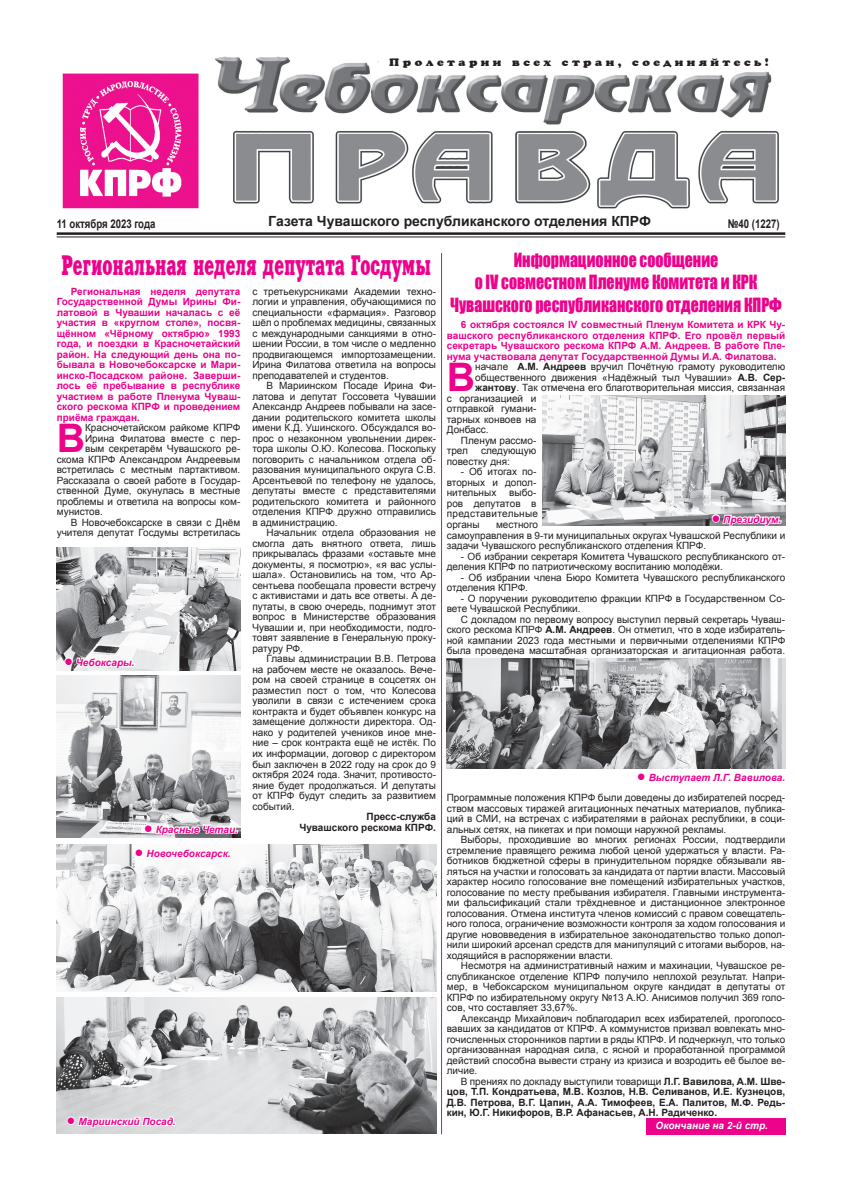
<style>
.page{position:relative;width:842px;height:1191px;background:#fff}
.page>*{position:absolute;margin:0;border:0;box-sizing:border-box;transform-origin:0 0}
.t1{font:700 39.3px "Arial";color:#ed028c}
.t2{font:700 28px "Xenia";color:#ed028c;scale:.61 1}
.t3{font:18px/22.5px "Impact";color:#ed028c;text-align:center;scale:.88 1}
.t4{font:700 14px "Arial";color:#231f20}
.t5{font:700 12px "Arial";color:#231f20;scale:.8 1}
.t6{font:10.9px "Cooper";letter-spacing:.29em;color:#231f20;scale:1.1 1}
.t7{font:10px/10.5px "Arial";color:#231f20;text-align:justify}
.t8{font:700 10px/10.5px "Arial";color:#ed028c;text-align:justify}
.t9{font:700 10px/10.5px "Arial";color:#231f20;text-align:right}
.t10{font:italic 700 10px "Arial";color:#ed028c}
.t11{font:italic 700 10px "Arial";color:#fff}
.s1{font-weight:400;font-style:normal;font-size:15px}
.s2{font-weight:700}
.s3{font-weight:400}
</style>
<div class="page">
<hr style="left:57px;top:232px;width:728px;height:3px;background:#231f20">
<hr style="left:57px;top:236px;width:728px;height:1px;background:#231f20">
<div style="left:646px;top:1117px;width:139px;height:17px;background:#ed028c"></div>
<hr style="left:441px;top:253px;width:1px;height:881px;background:#ed028c">
<img style="left:57px;top:547px;width:183px;height:124px">
<img style="left:57px;top:675px;width:183px;height:162px">
<img style="left:57px;top:844px;width:379px;height:147px">
<img style="left:57px;top:997px;width:379px;height:136px">
<svg style="left:133px;top:822px;width:105px;height:39px"></svg>
<svg style="left:65px;top:1101px;width:111px;height:29px"></svg>
<svg style="left:63px;top:655px;width:72px;height:24px"></svg>
<img style="left:542px;top:395px;width:243px;height:130px">
<img style="left:447px;top:658px;width:338px;height:111px">
<svg style="left:710px;top:507px;width:72px;height:19px"></svg>
<img style="left:62px;top:56px;width:717px;height:153px">
<p class="t6" style="left:389px;top:56px;width:346px">Пролетарии всех стран, соединяйтесь!</p>
<p class="t5" style="left:57px;top:215px;width:125px">11 октября 2023 года</p>
<h3 class="t4" style="left:268px;top:212px;width:384px">Газета Чувашского республиканского отделения КПРФ</h3>
<p class="t5" style="left:728px;top:215px;width:66px">№40 (1227)</p>
<h2 class="t2" style="left:62px;top:249px;width:607px">Региональная неделя депутата Госдумы</h2>
<p class="t8" style="left:57px;top:286px;width:185px;text-indent:14px">Региональная неделя депутата Государственной Думы Ирины Фи&shy;латовой в Чувашии началась с её участия в «круглом столе», посвя&shy;щённом «Чёрному октябрю» 1993 года, и поездки в Красночетайский район. На следующий день она по&shy;бывала в Новочебоксарске и Мари&shy;инско-Посадском районе. Заверши&shy;лось её пребывание в республике участием в работе Пленума Чуваш&shy;ского рескома КПРФ и проведением приёма граждан.</p>
<h1 class="t1" style="left:57px;top:412px;width:30px">В</h1>
<p class="t7" style="left:85px;top:423px;width:157px">Красночетайском райкоме КПРФ</p>
<p class="t7" style="left:85px;top:433px;width:157px">Ирина Филатова вместе с пер-</p>
<p class="t7" style="left:85px;top:444px;width:157px">вым секретарём Чувашского ре-</p>
<p class="t7" style="left:57px;top:454px;width:185px">скома КПРФ Александром Андреевым</p>
<p class="t7" style="left:57px;top:465px;width:185px">встретилась с местным партактивом.</p>
<p class="t7" style="left:57px;top:475px;width:185px">Рассказала о своей работе в Государ-</p>
<p class="t7" style="left:57px;top:486px;width:185px">ственной Думе, окунулась в местные</p>
<p class="t7" style="left:57px;top:496px;width:185px">проблемы и ответила на вопросы ком-</p>
<p class="t7" style="left:57px;top:507px;width:48px">мунистов.</p>
<p class="t7" style="left:71px;top:517px;width:171px">В Новочебоксарске в связи с Днём</p>
<p class="t7" style="left:57px;top:528px;width:185px">учителя депутат Госдумы встретилась</p>
<p class="t10" style="left:64px;top:655px;width:72px"><span class="s1">●</span> Чебоксары.</p>
<p class="t10" style="left:144px;top:822px;width:96px"><span class="s1">●</span> Красные Четаи.</p>
<p class="t10" style="left:135px;top:846px;width:98px"><span class="s1">●</span> Новочебоксарск.</p>
<p class="t7" style="left:252px;top:286px;width:185px">с третьекурсниками Академии техно&shy;логии и управления, обучающимися по специальности «фармация». Разговор шёл о проблемах медицины, связанных с международными санкциями в отно&shy;шении России, в том числе о медленно продвигающемся импортозамещении.<br>Ирина Филатова ответила на вопросы преподавателей и студентов.</p>
<p class="t7" style="left:252px;top:381px;width:185px;text-indent:14px">В Мариинском Посаде Ирина Фи&shy;латова и депутат Госсовета Чувашии Александр Андреев побывали на засе&shy;дании родительского комитета школы имени К.Д. Ушинского. Обсуждался во&shy;прос о незаконном увольнении дирек&shy;тора школы О.Ю. Колесова. Поскольку поговорить с начальником отдела об&shy;разования муниципального округа С.В.<br>Арсентьевой по телефону не удалось, депутаты вместе с представителями родительского комитета и районного отделения КПРФ дружно отправились в администрацию.</p>
<p class="t7" style="left:252px;top:528px;width:185px;text-indent:14px">Начальник отдела образования не смогла дать внятного ответа, лишь прикрывалась фразами «оставьте мне документы, я посмотрю», «я вас услы&shy;шала». Остановились на том, что Ар&shy;сентьева пообещала провести встречу с активистами и дать все ответы. А де&shy;путаты, в свою очередь, поднимут этот вопрос в Министерстве образования Чувашии и, при необходимости, подго&shy;товят заявление в Генеральную проку&shy;ратуру РФ.</p>
<p class="t7" style="left:252px;top:654px;width:185px;text-indent:14px">Главы администрации В.В. Петрова на рабочем месте не оказалось. Вече&shy;ром на своей странице в соцсетях он разместил пост о том, что Колесова уволили в связи с истечением срока контракта и будет объявлен конкурс на замещение должности директора. Од&shy;нако у родителей учеников иное мне&shy;ние – срок контракта ещё не истёк. По их информации, договор с директором был заключен в 2022 году на срок до 9 октября 2024 года. Значит, противосто&shy;яние будет продолжаться. И депутаты от КПРФ будут следить за развитием событий.</p>
<p class="t9" style="left:299px;top:811px;width:138px">Пресс-служба<br>Чувашского рескома КПРФ.</p>
<p class="t10" style="left:67px;top:1114px;width:111px"><span class="s1">●</span> Мариинский Посад.</p>
<h3 class="t3" style="left:450px;top:248px;width:379px">Информационное сообщение<br>о IV совместном Пленуме Комитета и КРК<br>Чувашского республиканского отделения КПРФ</h3>
<p class="t8" style="left:447px;top:320px;width:340px;text-indent:14px">6 октября состоялся IV совместный Пленум Комитета и КРК Чу&shy;вашского республиканского отделения КПРФ. Его провёл первый секретарь Чувашского рескома КПРФ А.М. Андреев. В работе Пле&shy;нума участвовала депутат Государственной Думы И.А. Филатова.</p>
<h1 class="t1" style="left:447px;top:351px;width:30px">В</h1>
<p class="t7" style="left:475px;top:362px;width:312px">начале <span class="s2">А.М. Андреев</span> вручил Почётную грамоту руководителю</p>
<p class="t7" style="left:475px;top:372px;width:312px">общественного движения «Надёжный тыл Чувашии» <span class="s2">А.В. Сер-</span></p>
<p class="t7" style="left:475px;top:383px;width:312px"><span class="s2">жантову</span>. Так отмечена его благотворительная миссия, связанная</p>
<p class="t7" style="left:447px;top:393px;width:91px">с организацией и</p>
<p class="t7" style="left:447px;top:404px;width:91px">отправкой гумани-</p>
<p class="t7" style="left:447px;top:414px;width:91px">тарных конвоев на</p>
<p class="t7" style="left:447px;top:425px;width:43px">Донбасс.</p>
<p class="t7" style="left:461px;top:435px;width:77px">Пленум рассмо-</p>
<p class="t7" style="left:447px;top:446px;width:23px">трел</p>
<p class="t7" style="left:447px;top:446px;width:91px;text-indent:34px">следующую повестку дня:</p>
<p class="t7" style="left:447px;top:467px;width:91px;text-indent:14px">- Об итогах по&shy;вторных и допол&shy;нительных</p>
<p class="t7" style="left:447px;top:488px;width:93px;text-align:left;text-indent:63px">выбо&shy;ров депутатов в представительные органы</p>
<p class="t10" style="left:711px;top:512px;width:71px"><span class="s1">●</span> Президиум.</p>
<p class="t7" style="left:447px;top:519px;width:340px;text-align:left;text-indent:49px">местного<br>самоуправления в 9-ти муниципальных округах Чувашской Республики и задачи Чувашского республиканского отделения КПРФ.</p>
<p class="t7" style="left:447px;top:551px;width:340px;text-indent:14px">- Об избрании секретаря Комитета Чувашского республиканского от&shy;деления КПРФ по патриотическому воспитанию молодёжи.</p>
<p class="t7" style="left:447px;top:572px;width:340px;text-indent:14px">- Об избрании члена Бюро Комитета Чувашского республиканского отделения КПРФ.</p>
<p class="t7" style="left:447px;top:593px;width:340px;text-indent:14px">- О поручении руководителю фракции КПРФ в Государственном Со&shy;вете Чувашской Республики.</p>
<p class="t7" style="left:447px;top:614px;width:340px;text-indent:14px">С докладом по первому вопросу выступил первый секретарь Чуваш&shy;ского рескома КПРФ <span class="s2">А.М. Андреев</span>. Он отметил, что в ходе избиратель&shy;ной кампании 2023 года местными и первичными отделениями КПРФ была проведена масштабная организаторская и агитационная работа.</p>
<p class="t10" style="left:637px;top:771px;width:150px"><span class="s1">●</span> Выступает Л.Г. Вавилова.</p>
<p class="t7" style="left:447px;top:792px;width:340px">Программные положения КПРФ были доведены до избирателей посред&shy;ством массовых тиражей агитационных печатных материалов, публика&shy;ций в СМИ, на встречах с избирателями в районах республики, в соци&shy;альных сетях, на пикетах и при помощи наружной рекламы.</p>
<p class="t7" style="left:447px;top:834px;width:340px;text-indent:14px">Выборы, проходившие во многих регионах России, подтвердили стремление правящего режима любой ценой удержаться у власти. Ра&shy;ботников бюджетной сферы в принудительном порядке обязывали яв&shy;ляться на участки и голосовать за кандидата от партии власти. Массовый характер носило голосование вне помещений избирательных участков, голосование по месту пребывания избирателя. Главными инструмента&shy;ми фальсификаций стали трёхдневное и дистанционное электронное голосования. Отмена института членов комиссий с правом совещатель&shy;ного голоса, ограничение возможности контроля за ходом голосования и другие нововведения в избирательное законодательство только допол&shy;нили широкий арсенал средств для манипуляций с итогами выборов, на&shy;ходящийся в распоряжении власти.</p>
<p class="t7" style="left:447px;top:960px;width:340px;text-indent:14px">Несмотря на административный нажим и махинации, Чувашское ре&shy;спубликанское отделение КПРФ получило неплохой результат. Напри&shy;мер, в Чебоксарском муниципальном округе кандидат в депутаты от КПРФ по избирательному округу №13 А.Ю. Анисимов получил 369 голо&shy;сов, что составляет 33,67%.</p>
<p class="t7" style="left:447px;top:1013px;width:340px;text-indent:14px">Александр Михайлович поблагодарил всех избирателей, проголосо&shy;вавших за кандидатов от КПРФ. А коммунистов призвал вовлекать мно&shy;гочисленных сторонников партии в ряды КПРФ. И подчеркнул, что только организованная народная сила, с ясной и проработанной программой действий способна вывести страну из кризиса и возродить её былое ве&shy;личие.</p>
<p class="t9" style="left:447px;top:1076px;width:340px;text-align:justify;text-indent:14px"><span class="s3">В прениях по докладу выступили товарищи</span> Л.Г. Вавилова, А.М. Шве&shy;цов, Т.П. Кондратьева, М.В. Козлов, Н.В. Селиванов, И.Е. Кузнецов, Д.В. Петрова, В.Г. Цапин, А.А. Тимофеев, Е.А. Палитов, М.Ф. Редь&shy;кин, Ю.Г. Никифоров, В.Р. Афанасьев, А.Н. Радиченко.</p>
<p class="t11" style="left:656px;top:1119px;width:114px">Окончание на 2-й стр.</p>
</div>
